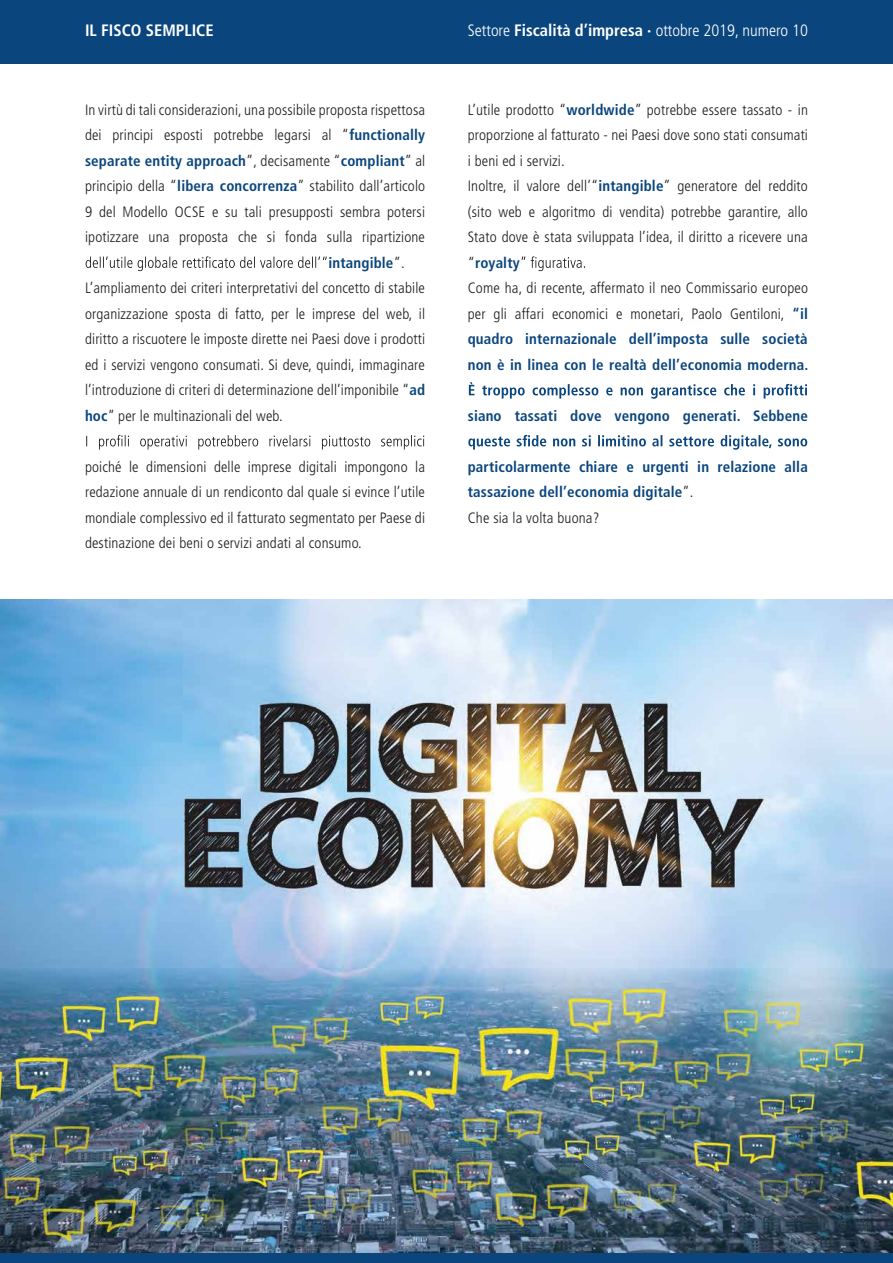
<style>
.page{position:relative;width:893px;height:1263px;background:#fff}
.page>*{position:absolute;margin:0;border:0;box-sizing:border-box;transform-origin:0 0}
.t1{font:300 condensed 16.5px "Frutiger LT Std";color:#fff}
.t2{font:700 condensed 16.5px "Frutiger LT Std";color:#fff}
.t3{font:300 condensed 15px/25.5px "Frutiger LT Std";letter-spacing:.01em;color:#1d1d1b;text-align:justify}
.t4{font:700 condensed 15px/25.5px "Frutiger LT Std";letter-spacing:.01em;color:#0a457e}
.s1{font-weight:700}
.s2{font-weight:700;color:#0a457e}
.s3{font-weight:300;color:#1d1d1b}
</style>
<div class="page">
<div style="left:0;top:0;width:893px;height:64px;background:#0a457e"></div>
<div style="left:0;top:1252px;width:893px;height:11px;background:#0a457e"></div>
<svg style="left:86px;top:256px;width:241px;height:15px"></svg>
<svg style="left:86px;top:435px;width:338px;height:15px"></svg>
<svg style="left:521px;top:256px;width:64px;height:15px"></svg>
<svg style="left:469px;top:382px;width:338px;height:17px"></svg>
<svg style="left:468px;top:435px;width:339px;height:15px"></svg>
<img style="left:0;top:599px;width:893px;height:653px">
<p class="t2" style="left:85px;top:20px;width:130px">IL FISCO SEMPLICE</p>
<p class="t1" style="left:468px;top:21px;width:342px">Settore <span class="s1">Fiscalità d’impresa ·</span> ottobre 2019, numero 10</p>
<p class="t3" style="left:85px;top:97px;width:342px">In virtù di tali considerazioni, una possibile proposta rispettosa</p>
<p class="t3" style="left:85px;top:123px;width:342px">dei principi esposti potrebbe legarsi al “<span class="s2">functionally</span></p>
<p class="t4" style="left:85px;top:148px;width:342px">separate entity approach<span class="s3">”, decisamente “</span>compliant<span class="s3">” al</span></p>
<p class="t3" style="left:85px;top:174px;width:342px">principio della “<span class="s2">libera concorrenza</span>” stabilito dall’articolo</p>
<p class="t3" style="left:85px;top:199px;width:341px">9 del Modello OCSE e su tali presupposti sembra potersi</p>
<p class="t3" style="left:85px;top:225px;width:341px">ipotizzare una proposta che si fonda sulla ripartizione</p>
<p class="t4" style="left:329px;top:250px;width:78px">intangible<span class="s3">”.</span></p>
<p class="t3" style="left:85px;top:276px;width:341px">L’ampliamento dei criteri interpretativi del concetto di stabile</p>
<p class="t3" style="left:85px;top:301px;width:342px">organizzazione sposta di fatto, per le imprese del web, il</p>
<p class="t3" style="left:85px;top:327px;width:342px">diritto a riscuotere le imposte dirette nei Paesi dove i prodotti</p>
<p class="t3" style="left:85px;top:352px;width:341px">ed i servizi vengono consumati. Si deve, quindi, immaginare</p>
<p class="t3" style="left:85px;top:378px;width:342px">l’introduzione di criteri di determinazione dell’imponibile “<span class="s2">ad</span></p>
<p class="t3" style="left:85px;top:403px;width:199px"><span class="s2">hoc</span>” per le multinazionali del web.</p>
<p class="t3" style="left:85px;top:454px;width:342px">poiché le dimensioni delle imprese digitali impongono la redazione annuale di un rendiconto dal quale si evince l’utile mondiale complessivo ed il fatturato segmentato per Paese di destinazione dei beni o servizi andati al consumo.</p>
<p class="t3" style="left:468px;top:97px;width:342px;text-align:left">L’utile prodotto “<span class="s2">worldwide</span>” potrebbe essere tassato - in proporzione al fatturato - nei Paesi dove sono stati consumati i beni ed i servizi.<br>Inoltre, il valore dell’“<span class="s2">intangible</span>” generatore del reddito (sito web e algoritmo di vendita) potrebbe garantire, allo Stato dove è stata sviluppata l’idea, il diritto a ricevere una “<span class="s2">royalty<br></span>Come ha, di recente, affermato il neo Commissario europeo per gli affari economici e monetari, Paolo Gentiloni, <span class="s2">“il quadro internazionale dell’imposta sulle società non è in linea con le realtà dell’economia moderna.</span></p>
<p class="t4" style="left:468px;top:403px;width:342px">siano tassati dove vengono generati. Sebbene</p>
<p class="t4" style="left:468px;top:454px;width:342px">particolarmente chiare e urgenti in relazione alla tassazione dell’economia digitale<span class="s3">”.<br>Che sia la volta buona?</span></p>
</div>
